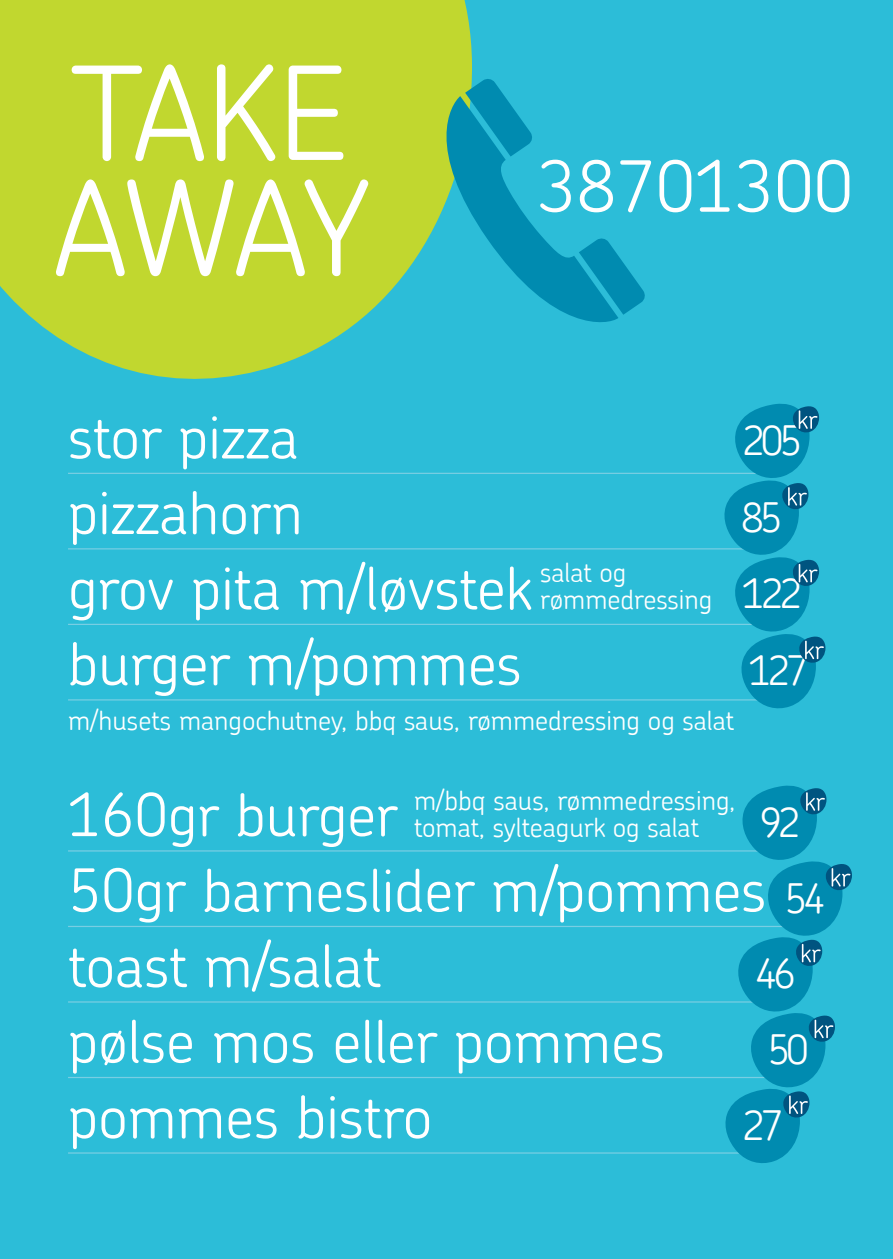
<style>
.page{position:relative;width:893px;height:1259px;background:#2cbdd8}
.page>*{position:absolute;margin:0;border:0;box-sizing:border-box;transform-origin:0 0}
.t1{font:300 129.3px/114.9px "Chevin";letter-spacing:-.015em;color:#fff}
.t2{font:300 70.5px "Chevin";color:#fff}
.t3{font:300 59.4px/75.6px "Chevin";color:#fff}
.t4{font:300 40.5px "Chevin";letter-spacing:-.1em;color:#fff}
.t5{font:300 27px/27px "Chevin";color:#fff}
</style>
<div class="page">
<svg style="left:0;top:0;width:472px;height:379px;background:#b1d440"></svg>
<hr style="left:68px;top:473px;width:705px;height:1px;background:#78cee3">
<hr style="left:68px;top:548px;width:688px;height:1px;background:#78cee3">
<hr style="left:68px;top:624px;width:703px;height:1px;background:#78cee3">
<hr style="left:68px;top:699px;width:710px;height:1px;background:#78cee3">
<hr style="left:68px;top:850px;width:705px;height:1px;background:#78cee3">
<hr style="left:68px;top:926px;width:732px;height:1px;background:#78cee3">
<hr style="left:68px;top:1001px;width:705px;height:1px;background:#78cee3">
<hr style="left:68px;top:1077px;width:716px;height:1px;background:#78cee3">
<hr style="left:68px;top:1152px;width:707px;height:1px;background:#78cee3">
<svg style="left:722px;top:403px;width:103px;height:306px"></svg>
<svg style="left:723px;top:785px;width:129px;height:378px"></svg>
<svg style="left:424px;top:96px;width:194px;height:238px"></svg>
<svg style="left:579px;top:237px;width:66px;height:78px"></svg>
<svg style="left:465px;top:78px;width:68px;height:79px"></svg>
<h1 class="t1" style="left:54px;top:54px;width:316px">TAKE<br>AWAY</h1>
<p class="t2" style="left:537px;top:141px;width:318px">38701300</p>
<p class="t3" style="left:68px;top:398px;width:466px">stor pizza pizzahorn<br>grov pita m/løvstek burger m/pommes</p>
<p class="t5" style="left:540px;top:558px;width:174px">salat og rømmedressing</p>
<p class="t4" style="left:742px;top:414px;width:62px">205</p>
<p class="t4" style="left:741px;top:491px;width:43px">85</p>
<p class="t4" style="left:742px;top:568px;width:62px">122</p>
<p class="t4" style="left:749px;top:644px;width:62px">127</p>
<p class="t5" style="left:68px;top:706px;width:668px">m/husets mangochutney, bbq saus, rømmedressing og salat</p>
<p class="t5" style="left:414px;top:786px;width:323px">m/bbq saus, rømmedressing, tomat, sylteagurk og salat</p>
<p class="t3" style="left:68px;top:776px;width:700px">160gr burger<br>50gr barneslider m/pommes toast m/salat<br>pølse mos eller pommes pommes bistro</p>
<p class="t4" style="left:759px;top:796px;width:43px">92</p>
<p class="t4" style="left:784px;top:872px;width:43px">54</p>
<p class="t4" style="left:755px;top:947px;width:43px">46</p>
<p class="t4" style="left:767px;top:1023px;width:43px">50</p>
<p class="t4" style="left:742px;top:1099px;width:43px">27</p>
</div>
